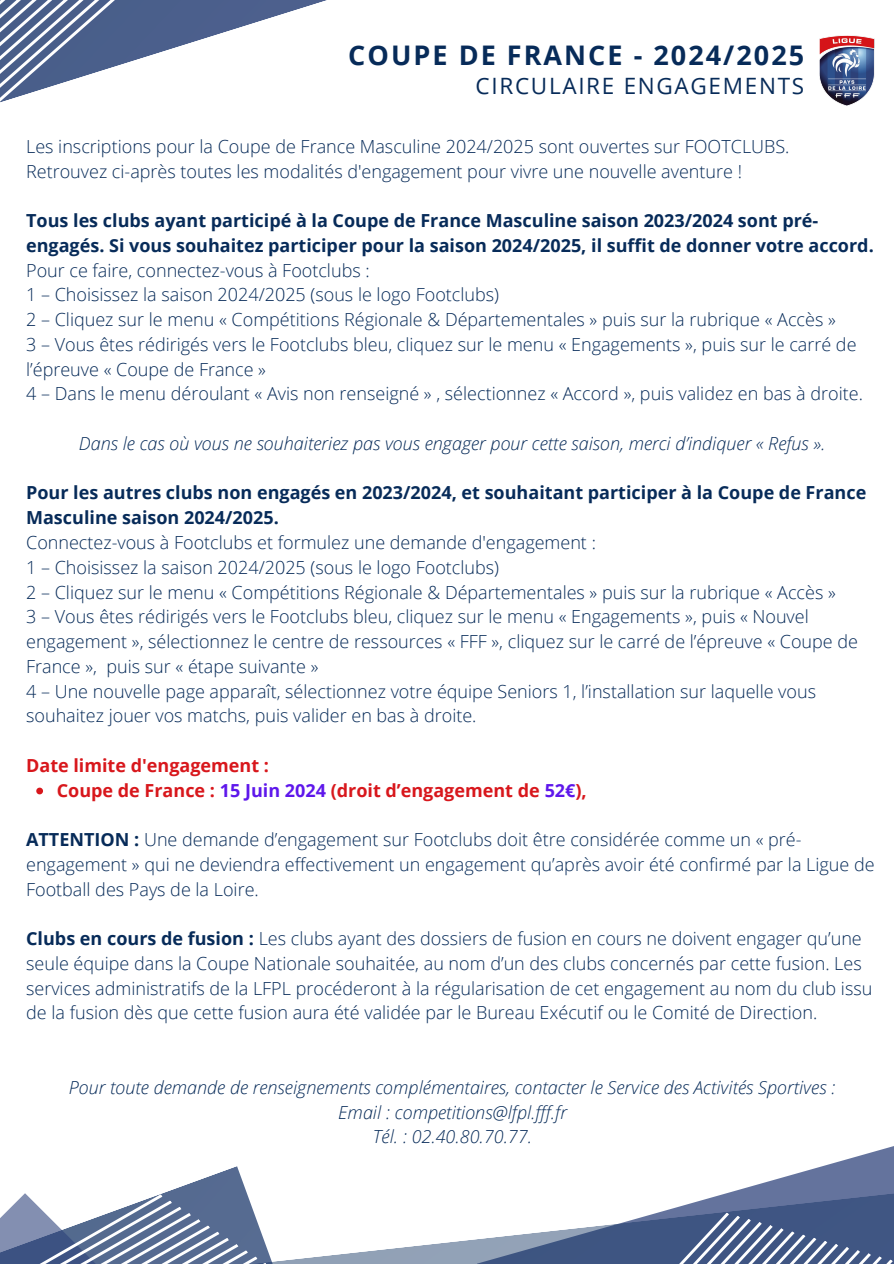
<style>
.page{position:relative;width:894px;height:1264px;background:#fff}
.page>*{position:absolute;margin:0;border:0;box-sizing:border-box;transform-origin:0 0}
.t1{font:700 27px "Open Sans";letter-spacing:.075em;color:#072b59}
.t2{font:22.5px "Open Sans";letter-spacing:.075em;color:#072b59}
.t3{font:300 18px/24.8px "Open Sans";color:#072b59}
.t4{font:700 18px/24.8px "Open Sans";color:#072b59}
.t5{font:italic 300 18px "Open Sans";color:#072b59}
.t6{font:700 18px "Open Sans";color:#d8171c}
.s1{color:#5e17eb}
.s2{font-weight:700}
</style>
<div class="page">
<svg style="left:459px;top:1153px;width:434px;height:110px"></svg>
<svg style="left:549px;top:1212px;width:344px;height:51px"></svg>
<img style="left:819px;top:35px;width:56px;height:71px">
<svg style="left:0;top:1166px;width:459px;height:97px"></svg>
<svg style="left:170px;top:0;width:157px;height:49px"></svg>
<svg style="left:0;top:0;width:170px;height:103px"></svg>
<svg style="left:36px;top:787px;width:7px;height:7px"></svg>
<p class="t1" style="left:348px;top:36px;width:457px">COUPE DE FRANCE - 2024/2025</p>
<p class="t2" style="left:475px;top:70px;width:330px">CIRCULAIRE ENGAGEMENTS</p>
<h1 class="t3" style="left:26px;top:133px;width:764px">Les inscriptions pour la Coupe de France Masculine 2024/2025 sont ouvertes sur FOOTCLUBS.</h1>
<h2 class="t3" style="left:26px;top:158px;width:717px">Retrouvez ci-après toutes les modalités d'engagement pour vivre une nouvelle aventure !</h2>
<p class="t4" style="left:26px;top:208px;width:848px">Tous les clubs ayant participé à la Coupe de France Masculine saison 2023/2024 sont pré&shy;engagés. Si vous souhaitez participer pour la saison 2024/2025, il suffit de donner votre accord.</p>
<p class="t3" style="left:26px;top:257px;width:345px">Pour ce faire, connectez-vous à Footclubs :</p>
<p class="t3" style="left:26px;top:282px;width:474px">1 – Choisissez la saison 2024/2025 (sous le logo Footclubs)</p>
<p class="t3" style="left:26px;top:307px;width:811px">2 – Cliquez sur le menu « Compétitions Régionale &amp; Départementales » puis sur la rubrique « Accès »</p>
<p class="t3" style="left:26px;top:331px;width:831px">3 – Vous êtes rédirigés vers le Footclubs bleu, cliquez sur le menu « Engagements », puis sur le carré de l’épreuve « Coupe de France »</p>
<p class="t3" style="left:26px;top:381px;width:838px">4 – Dans le menu déroulant « Avis non renseigné » , sélectionnez « Accord », puis validez en bas à droite.</p>
<p class="t5" style="left:79px;top:431px;width:747px">Dans le cas où vous ne souhaiteriez pas vous engager pour cette saison, merci d’indiquer « Refus ».</p>
<p class="t4" style="left:26px;top:480px;width:841px">Pour les autres clubs non engagés en 2023/2024, et souhaitant participer à la Coupe de France<br>Masculine saison 2024/2025.</p>
<p class="t3" style="left:26px;top:529px;width:571px">Connectez-vous à Footclubs et formulez une demande d'engagement :</p>
<p class="t3" style="left:26px;top:554px;width:474px">1 – Choisissez la saison 2024/2025 (sous le logo Footclubs)</p>
<p class="t3" style="left:26px;top:579px;width:811px">2 – Cliquez sur le menu « Compétitions Régionale &amp; Départementales » puis sur la rubrique « Accès »</p>
<p class="t3" style="left:26px;top:604px;width:833px">3 – Vous êtes rédirigés vers le Footclubs bleu, cliquez sur le menu « Engagements », puis « Nouvel engagement », sélectionnez le centre de ressources « FFF », cliquez sur le carré de l’épreuve « Coupe de<br>France », puis sur « étape suivante »</p>
<p class="t3" style="left:26px;top:678px;width:791px">4 – Une nouvelle page apparaît, sélectionnez votre équipe Seniors 1, l’installation sur laquelle vous souhaitez jouer vos matchs, puis valider en bas à droite.</p>
<p class="t6" style="left:26px;top:752px;width:244px">Date limite d'engagement :</p>
<p class="t6" style="left:57px;top:777px;width:531px">Coupe de France : <span class="s1">15 Juin 2024</span> (droit d’engagement de <span class="s1">52€</span>),</p>
<h3 class="t3" style="left:26px;top:826px;width:849px"><span class="s2">ATTENTION :</span> Une demande d’engagement sur Footclubs doit être considérée comme un « pré&shy;engagement » qui ne deviendra effectivement un engagement qu’après avoir été confirmé par la Ligue de<br>Football des Pays de la Loire.</h3>
<p class="t3" style="left:26px;top:925px;width:847px"><span class="s2">Clubs en cours de fusion :</span> Les clubs ayant des dossiers de fusion en cours ne doivent engager qu’une seule équipe dans la Coupe Nationale souhaitée, au nom d’un des clubs concernés par cette fusion. Les services administratifs de la LFPL procéderont à la régularisation de cet engagement au nom du club issu de la fusion dès que cette fusion aura été validée par le Bureau Exécutif ou le Comité de Direction.</p>
<p class="t5" style="left:69px;top:1074px;width:767px">Pour toute demande de renseignements complémentaires, contacter le Service des Activités Sportives :</p>
<p class="t5" style="left:338px;top:1099px;width:230px">Email : competitions@lfpl.fff.fr</p>
<p class="t5" style="left:373px;top:1124px;width:161px">Tél. : 02.40.80.70.77.</p>
</div>
